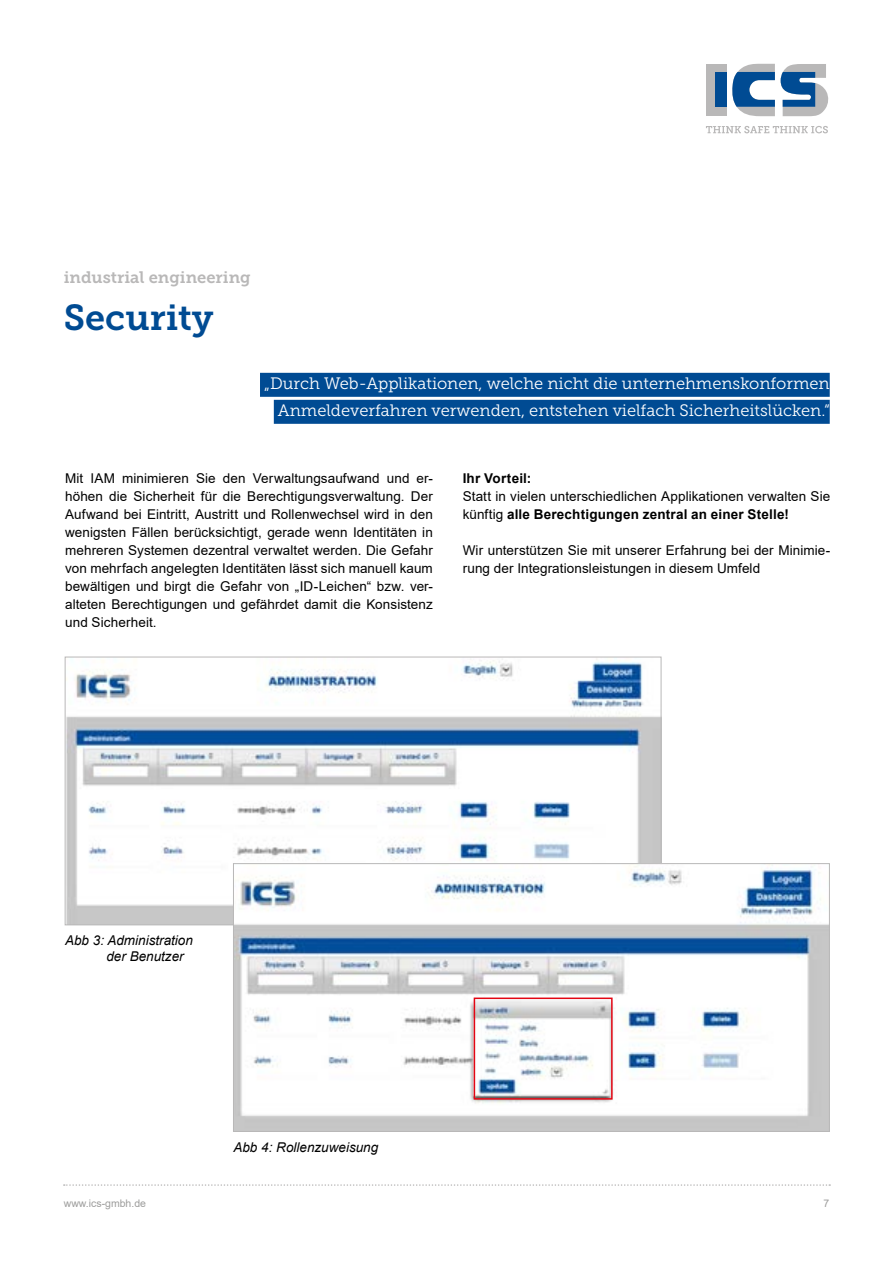
<style>
.page{position:relative;width:893px;height:1263px;background:#fff}
.page>*{position:absolute;margin:0;border:0;box-sizing:border-box;transform-origin:0 0}
.t1{font:36px "Museo Slab 700";color:#004b93}
.t2{font:16.5px/27px "Museo Slab 300";color:#fff;text-align:right}
.t3{font:16.5px "Museo Slab 700";color:#b9b8b8}
.t4{font:13.5px/18px "Arial";letter-spacing:.005em;color:#000}
.t5{font:italic 13.5px/16.2px "Arial";color:#000}
.t6{font:700 13.5px "Arial";letter-spacing:.015em;color:#000}
.t7{font:10.5px "Arial";color:#9d9d9c}
.s1{font-weight:700}
</style>
<div class="page">
<div style="left:706px;top:64px;width:20px;height:51px;background:#b9b8b8"></div>
<svg style="left:732px;top:64px;width:43px;height:52px"></svg>
<div style="left:715px;top:72px;width:11px;height:35px;background:#004b93"></div>
<svg style="left:781px;top:64px;width:48px;height:52px"></svg>
<svg style="left:706px;top:126px;width:122px;height:7px"></svg>
<svg style="left:64px;top:1184px;width:766px;height:2px"></svg>
<div style="left:260px;top:373px;width:570px;height:24px;background:#004b93"></div>
<div style="left:274px;top:400px;width:556px;height:24px;background:#004b93"></div>
<img style="left:67px;top:659px;width:592px;height:264px">
<img style="left:235px;top:865px;width:593px;height:265px">
<div style="left:233px;top:863px;width:597px;height:269px;border:1px solid #b9b8b8"></div>
<div style="left:474px;top:997px;width:139px;height:102px;border:2px solid #e30613"></div>
<p class="t3" style="left:64px;top:268px;width:188px">industrial engineering</p>
<h1 class="t1" style="left:64px;top:297px;width:151px">Security</h1>
<p class="t2" style="left:264px;top:370px;width:567px">„Durch Web-Applikationen, welche nicht die unternehmenskonformen<br>Anmeldeverfahren verwenden, entstehen vielfach Sicherheitslücken.“</p>
<p class="t4" style="left:65px;top:469px;width:369px;text-align:justify">Mit IAM minimieren Sie den Verwaltungsaufwand und er&shy;höhen die Sicherheit für die Berechtigungsverwaltung. Der Aufwand bei Eintritt, Austritt und Rollenwechsel wird in den wenigsten Fällen berücksichtigt, gerade wenn Identitäten in mehreren Systemen dezentral verwaltet werden. Die Gefahr von mehrfach angelegten Identitäten lässt sich manuell kaum bewältigen und birgt die Gefahr von „ID-Leichen“ bzw. ver&shy;alteten Berechtigungen und gefährdet damit die Konsistenz und Sicherheit.</p>
<p class="t6" style="left:463px;top:469px;width:70px">Ihr Vorteil:</p>
<p class="t4" style="left:463px;top:487px;width:369px">Statt in vielen unterschiedlichen Applikationen verwalten Sie künftig <span class="s1">alle Berechtigungen zentral an einer Stelle!</span></p>
<p class="t4" style="left:463px;top:541px;width:369px">Wir unterstützen Sie mit unserer Erfahrung bei der Minimie&shy;rung der Integrationsleistungen in diesem Umfeld</p>
<p class="t5" style="left:106px;top:932px;width:88px;text-indent:-41px">Abb 3: Administration der Benutzer</p>
<p class="t5" style="left:233px;top:1139px;width:146px">Abb 4: Rollenzuweisung</p>
<p class="t7" style="left:64px;top:1196px;width:84px">www.ics-gmbh.de</p>
<p class="t7" style="left:823px;top:1196px;width:7px">7</p>
</div>
